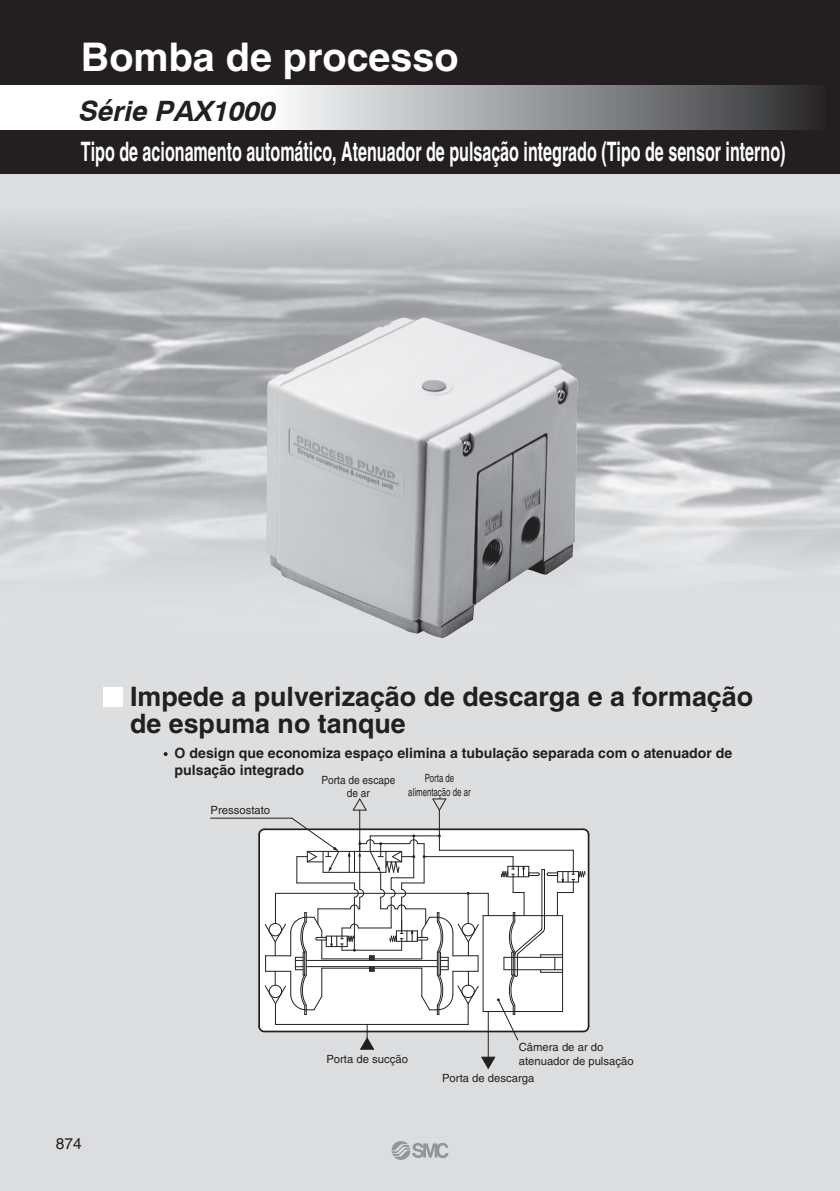
<style>
.page{position:relative;width:840px;height:1191px;background:#fff}
.page>*{position:absolute;margin:0;border:0;box-sizing:border-box;transform-origin:0 0}
.t1{font:700 39.4px "Helvetica";color:#fff}
.t2{font:italic 700 28px "Helvetica";color:#231f20}
.t3{font:700 26.8px "Helvetica";color:#fff;scale:.6 1}
.t4{font:700 26.8px/26.8px "Helvetica";color:#231f20}
.t5{font:15.6px "Helvetica";color:#231f20}
.t6{font:700 14.2px/17px "Helvetica";color:#231f20}
.t7{font:11.2px/13.6px "Helvetica";color:#231f20}
.t8{font:11.2px/13.6px "Helvetica";color:#231f20;text-align:center;scale:.7 1}
.t9{font:11.2px/12.6px "Helvetica";color:#231f20;text-align:center;scale:.9 1}
</style>
<div class="page">
<div style="left:0;top:0;width:839px;height:1191px;background:#dcdddf"></div>
<img style="left:0;top:218px;width:839px;height:538px">
<img style="left:266px;top:317px;width:311px;height:321px">
<div style="left:259px;top:829px;width:329px;height:202px;background:#fff;border-radius:5px"></div>
<div style="left:0;top:0;width:839px;height:174px;background:#231f20"></div>
<svg style="left:0;top:86px;width:811px;height:44px"></svg>
<hr style="left:275px;top:893px;width:213px;height:1px;background:#231f20">
<hr style="left:359px;top:810px;width:1px;height:41px;background:#231f20">
<svg style="left:352px;top:798px;width:15px;height:13px"></svg>
<svg style="left:432px;top:798px;width:14px;height:13px"></svg>
<hr style="left:439px;top:810px;width:1px;height:40px;background:#231f20">
<hr style="left:483px;top:915px;width:79px;height:1px;background:#231f20">
<svg style="left:487px;top:893px;width:1px;height:22px"></svg>
<hr style="left:483px;top:1011px;width:79px;height:1px;background:#231f20">
<hr style="left:482px;top:915px;width:1px;height:96px;background:#231f20">
<hr style="left:487px;top:1012px;width:1px;height:45px;background:#231f20">
<hr style="left:264px;top:1030px;width:319px;height:2px;background:#231f20">
<hr style="left:587px;top:834px;width:2px;height:192px;background:#231f20">
<hr style="left:264px;top:828px;width:319px;height:2px;background:#231f20">
<svg style="left:581px;top:828px;width:9px;height:8px"></svg>
<svg style="left:481px;top:1056px;width:14px;height:13px"></svg>
<hr style="left:210px;top:818px;width:82px;height:1px;background:#231f20">
<hr style="left:424px;top:856px;width:89px;height:1px;background:#231f20">
<hr style="left:439px;top:850px;width:134px;height:1px;background:#231f20">
<svg style="left:496px;top:850px;width:94px;height:190px"></svg>
<svg style="left:257px;top:817px;width:222px;height:233px"></svg>
<svg style="left:391px;top:1141px;width:57px;height:18px"></svg>
<svg style="left:163px;top:752px;width:4px;height:4px"></svg>
<div style="left:103px;top:686px;width:20px;height:20px;background:#fff"></div>
<p class="t1" style="left:81px;top:34px;width:379px">Bomba de processo</p>
<p class="t2" style="left:80px;top:94px;width:198px">Série PAX1000</p>
<p class="t3" style="left:81px;top:135px;width:1175px">Tipo de acionamento automático, Atenuador de pulsação integrado (Tipo de sensor interno)</p>
<p class="t4" style="left:130px;top:683px;width:624px">Impede a pulverização de descarga e a formação de espuma no tanque</p>
<p class="t6" style="left:174px;top:744px;width:559px">O design que economiza espaço elimina a tubulação separada com o atenuador de pulsação integrado</p>
<p class="t8" style="left:408px;top:771px;width:91px">Porta de alimentação de ar</p>
<p class="t9" style="left:321px;top:773px;width:84px">Porta de escape de ar</p>
<p class="t5" style="left:56px;top:1134px;width:27px">874</p>
<p class="t7" style="left:210px;top:803px;width:61px">Pressostato</p>
<p class="t7" style="left:326px;top:1051px;width:83px">Porta de sucção</p>
<p class="t7" style="left:518px;top:1040px;width:116px">Câmera de ar do atenuador de pulsação</p>
<p class="t7" style="left:442px;top:1071px;width:94px">Porta de descarga</p>
</div>
